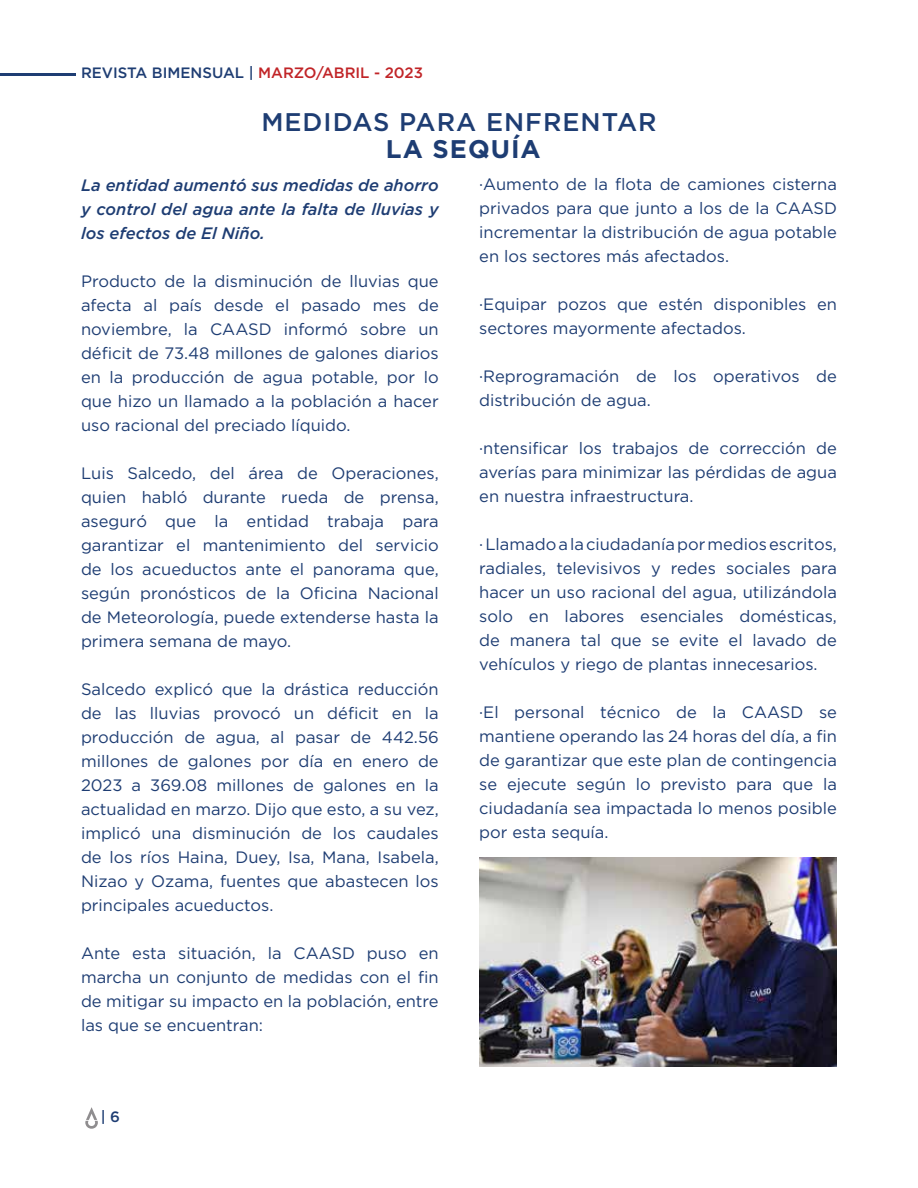
<style>
.page{position:relative;width:918px;height:1188px;background:#fff}
.page>*{position:absolute;margin:0;border:0;box-sizing:border-box;transform-origin:0 0}
.t1{font:500 25.5px "Gotham Pro";letter-spacing:.04em;color:#1e3d73}
.t2{font:700 25.5px "Gotham Pro";letter-spacing:.04em;color:#1e3d73}
.t3{font:16.5px/24px "Gotham Pro";color:#1e3d73;text-align:justify}
.t4{font:italic 500 16.5px/24px "Gotham Pro";color:#1e3d73;text-align:justify}
.t5{font:500 15px "Gotham Pro";color:#1e3d73}
.s1{color:#c12427}
</style>
<div class="page">
<hr style="left:0;top:73px;width:76px;height:2px;background:#1e3d73">
<svg style="left:85px;top:1107px;width:13px;height:22px"></svg>
<img style="left:479px;top:858px;width:358px;height:208px">
<p class="t5" style="left:81px;top:65px;width:344px">REVISTA BIMENSUAL | <span class="s1">MARZO/ABRIL - 2023</span></p>
<h1 class="t1" style="left:261px;top:108px;width:397px">MEDIDAS PARA ENFRENTAR</h1>
<h1 class="t2" style="left:386px;top:135px;width:156px">LA SEQUÍA</h1>
<p class="t4" style="left:81px;top:173px;width:359px">La entidad aumentó sus medidas de ahorro y control del agua ante la falta de lluvias y los efectos de El Niño.</p>
<p class="t3" style="left:81px;top:269px;width:359px">Producto de la disminución de lluvias que afecta al país desde el pasado mes de noviembre, la CAASD informó sobre un déficit de 73.48 millones de galones diarios en la producción de agua potable, por lo que hizo un llamado a la población a hacer uso racional del preciado líquido.</p>
<p class="t3" style="left:81px;top:461px;width:359px">Luis Salcedo, del área de Operaciones, quien habló durante rueda de prensa, aseguró que la entidad trabaja para garantizar el mantenimiento del servicio de los acueductos ante el panorama que, según pronósticos de la Oficina Nacional de Meteorología, puede extenderse hasta la primera semana de mayo.</p>
<p class="t3" style="left:81px;top:677px;width:359px">Salcedo explicó que la drástica reducción de las lluvias provocó un déficit en la producción de agua, al pasar de 442.56 millones de galones por día en enero de 2023 a 369.08 millones de galones en la actualidad en marzo. Dijo que esto, a su vez, implicó una disminución de los caudales de los ríos Haina, Duey, Isa, Mana, Isabela, Nizao y Ozama, fuentes que abastecen los principales acueductos.</p>
<p class="t3" style="left:81px;top:941px;width:359px">Ante esta situación, la CAASD puso en marcha un conjunto de medidas con el fin de mitigar su impacto en la población, entre las que se encuentran:</p>
<p class="t5" style="left:101px;top:1108px;width:21px">| 6</p>
<p class="t3" style="left:479px;top:172px;width:359px">·Aumento de la flota de camiones cisterna privados para que junto a los de la CAASD incrementar la distribución de agua potable en los sectores más afectados.</p>
<p class="t3" style="left:479px;top:292px;width:359px">·Equipar pozos que estén disponibles en sectores mayormente afectados.</p>
<p class="t3" style="left:479px;top:364px;width:359px">·Reprogramación de los operativos de distribución de agua.</p>
<p class="t3" style="left:479px;top:436px;width:359px">·ntensificar los trabajos de corrección de averías para minimizar las pérdidas de agua en nuestra infraestructura.</p>
<p class="t3" style="left:479px;top:532px;width:359px">· Llamado a la ciudadanía por medios escritos, radiales, televisivos y redes sociales para hacer un uso racional del agua, utilizándola solo en labores esenciales domésticas, de manera tal que se evite el lavado de vehículos y riego de plantas innecesarios.</p>
<p class="t3" style="left:479px;top:700px;width:359px">·El personal técnico de la CAASD se mantiene operando las 24 horas del día, a fin de garantizar que este plan de contingencia se ejecute según lo previsto para que la ciudadanía sea impactada lo menos posible por esta sequía.</p>
</div>
